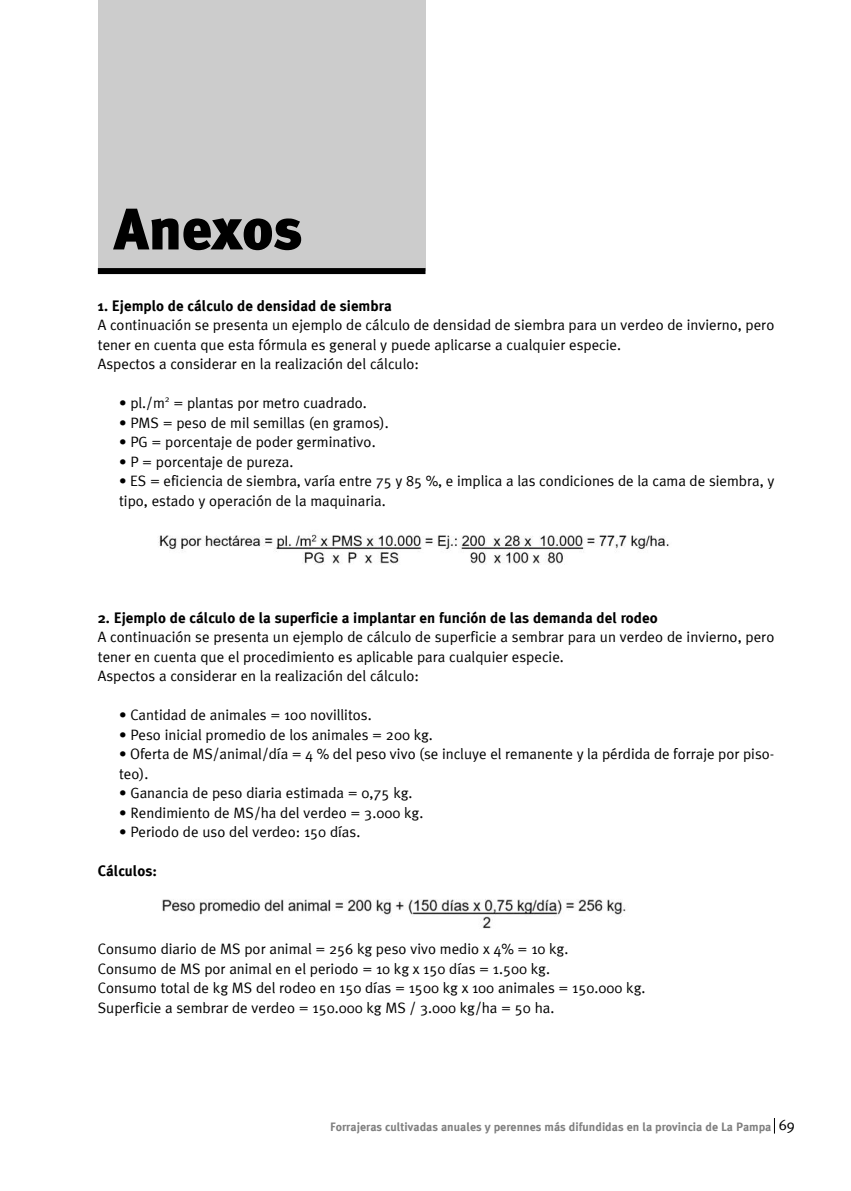
<style>
.page{position:relative;width:851px;height:1191px;background:#fff}
.page>*{position:absolute;margin:0;border:0;box-sizing:border-box;transform-origin:0 0}
.t1{font:900 58.5px "Meta Plus";color:#000}
.t2{font:15px/19.5px "Meta Plus Normal";color:#000}
.t3{font:700 15px "Meta Plus";color:#000}
.t4{font:700 12px "Meta Plus";color:#808080}
.s1{font-family:"Meta Plus Normal";font-weight:400;font-size:15px;color:#000}
</style>
<div class="page">
<div style="left:98px;top:0;width:327px;height:270px;background:#ccc"></div>
<div style="left:98px;top:268px;width:327px;height:6px;background:#000"></div>
<img style="left:158px;top:534px;width:511px;height:31px">
<img style="left:162px;top:899px;width:464px;height:30px">
<svg style="left:774px;top:1118px;width:1px;height:15px"></svg>
<h1 class="t1" style="left:114px;top:191px;width:190px">Anexos</h1>
<p class="t3" style="left:98px;top:296px;width:295px">1. Ejemplo de cálculo de densidad de siembra</p>
<p class="t2" style="left:98px;top:314px;width:678px">A continuación se presenta un ejemplo de cálculo de densidad de siembra para un verdeo de invierno, pero tener en cuenta que esta fórmula es general y puede aplicarse a cualquier especie.<br>Aspectos a considerar en la realización del cálculo:</p>
<p class="t2" style="left:119px;top:392px;width:249px">• pl./m<sup>2</sup> = plantas por metro cuadrado.</p>
<p class="t2" style="left:119px;top:412px;width:271px">• PMS = peso de mil semillas (en gramos).</p>
<p class="t2" style="left:119px;top:431px;width:258px">• PG = porcentaje de poder germinativo.</p>
<p class="t2" style="left:119px;top:451px;width:176px">• P = porcentaje de pureza.</p>
<p class="t2" style="left:119px;top:470px;width:656px">• ES = eficiencia de siembra, varía entre 75 y 85 %, e implica a las condiciones de la cama de siembra, y tipo, estado y operación de la maquinaria.</p>
<p class="t3" style="left:98px;top:608px;width:561px">2. Ejemplo de cálculo de la superficie a implantar en función de las demanda del rodeo</p>
<p class="t2" style="left:98px;top:626px;width:678px">A continuación se presenta un ejemplo de cálculo de superficie a sembrar para un verdeo de invierno, pero tener en cuenta que el procedimiento es aplicable para cualquier especie.<br>Aspectos a considerar en la realización del cálculo:</p>
<p class="t2" style="left:119px;top:704px;width:254px">• Cantidad de animales = 100 novillitos.</p>
<p class="t2" style="left:119px;top:724px;width:315px">• Peso inicial promedio de los animales = 200 kg.</p>
<p class="t2" style="left:119px;top:743px;width:656px">• Oferta de MS/animal/día = 4 % del peso vivo (se incluye el remanente y la pérdida de forraje por piso&shy;teo).</p>
<p class="t2" style="left:119px;top:782px;width:295px">• Ganancia de peso diaria estimada = 0,75 kg.</p>
<p class="t2" style="left:119px;top:802px;width:305px">• Rendimiento de MS/ha del verdeo = 3.000 kg.</p>
<p class="t2" style="left:119px;top:821px;width:243px">• Periodo de uso del verdeo: 150 días.</p>
<p class="t3" style="left:98px;top:861px;width:61px">Cálculos:</p>
<p class="t2" style="left:98px;top:938px;width:549px">Consumo diario de MS por animal = 256 kg peso vivo medio x 4% = 10 kg.<br>Consumo de MS por animal en el periodo = 10 kg x 150 días = 1.500 kg.<br>Consumo total de kg MS del rodeo en 150 días = 1500 kg x 100 animales = 150.000 kg.<br>Superficie a sembrar de verdeo = 150.000 kg MS / 3.000 kg/ha = 50 ha.</p>
<p class="t4" style="left:330px;top:1118px;width:466px">Forrajeras cultivadas anuales y perennes más difundidas en la provincia de La Pampa <span class="s1">69</span></p>
</div>
